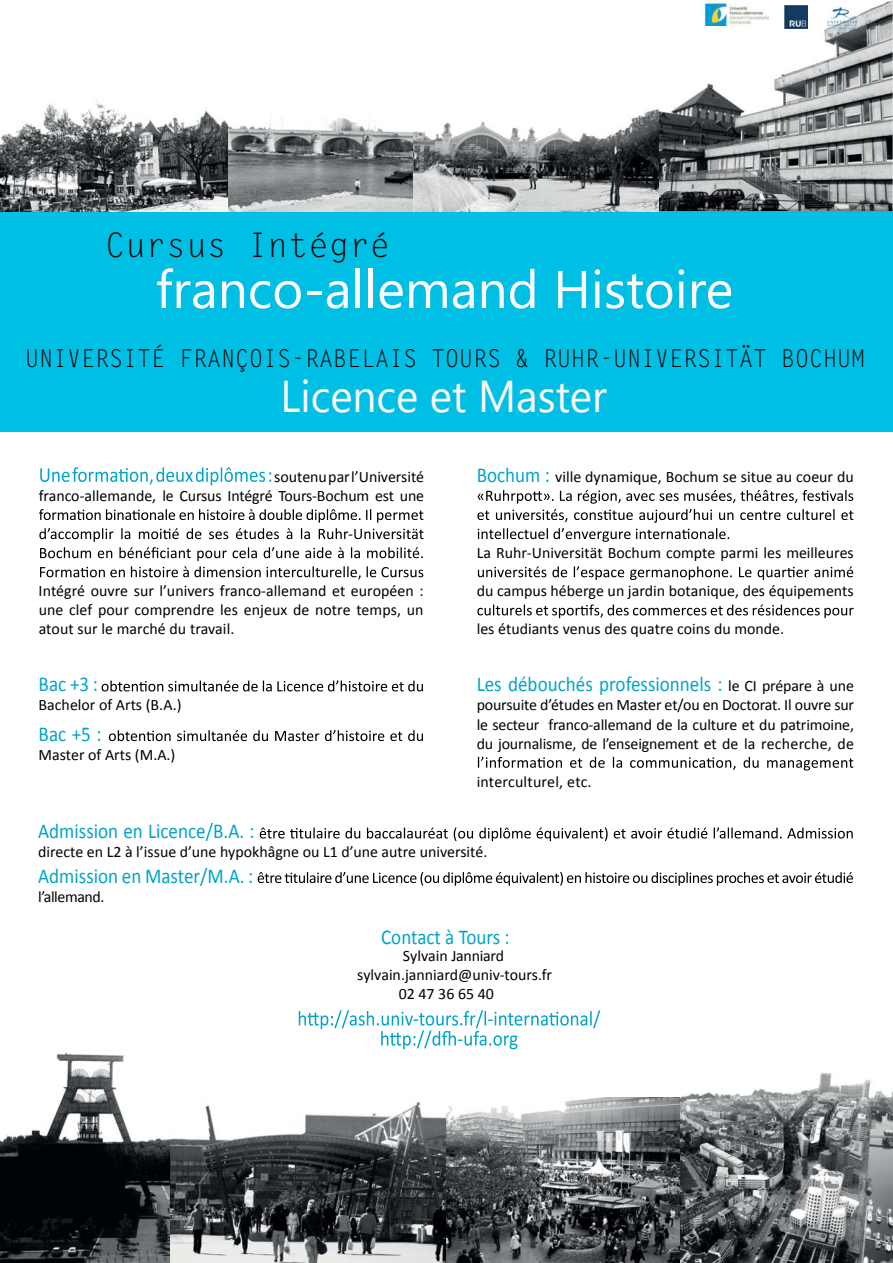
<style>
.page{position:relative;width:893px;height:1263px;background:#fff}
.page>*{position:absolute;margin:0;border:0;box-sizing:border-box;transform-origin:0 0}
.t1{font:52.95px "Segoe UI Symbol";color:#fef8fb}
.t2{font:33.9px "Letter Gothic Std";color:#000001}
.t3{font:24.45px "Letter Gothic Std";color:#000001;scale:.95 1}
.t4{font:21.15px "Calibri";color:#00a4c8;scale:.9 1}
.t5{font:15.9px/19px "Calibri";color:#000;text-align:justify}
.t6{font:15.9px "Calibri";letter-spacing:-.025em;color:#000}
.s1{font-size:21.15px;color:#00a4c8}
.s2{font-size:15.9px;color:#000}
</style>
<div class="page">
<img style="left:658px;top:1px;width:235px;height:210px">
<div style="left:0;top:211px;width:893px;height:221px;background:#00bfe4"></div>
<img style="left:701px;top:4px;width:68px;height:22px">
<img style="left:169px;top:1102px;width:277px;height:160px">
<img style="left:446px;top:1098px;width:234px;height:164px">
<img style="left:0;top:1052px;width:169px;height:210px">
<svg style="left:40px;top:467px;width:231px;height:19px"></svg>
<svg style="left:39px;top:509px;width:384px;height:70px"></svg>
<svg style="left:102px;top:680px;width:321px;height:12px"></svg>
<svg style="left:109px;top:730px;width:314px;height:11px"></svg>
<svg style="left:478px;top:757px;width:375px;height:14px"></svg>
<div style="left:51px;top:930px;width:158px;height:26px;border:1px solid #fffdfe;border-radius:8px"></div>
<svg style="left:260px;top:827px;width:593px;height:14px"></svg>
<svg style="left:258px;top:872px;width:595px;height:14px"></svg>
<img style="left:228px;top:115px;width:185px;height:96px">
<img style="left:413px;top:109px;width:245px;height:102px">
<img style="left:0;top:99px;width:228px;height:112px">
<svg style="left:477px;top:490px;width:376px;height:52px"></svg>
<svg style="left:478px;top:566px;width:375px;height:14px"></svg>
<svg style="left:477px;top:604px;width:377px;height:14px"></svg>
<img style="left:680px;top:1072px;width:213px;height:190px">
<img style="left:827px;top:8px;width:29px;height:20px">
<svg style="left:299px;top:1010px;width:301px;height:39px"></svg>
<img style="left:784px;top:5px;width:23px;height:23px">
<h2 class="t2" style="left:105px;top:225px;width:286px">Cursus Intégré</h2>
<h1 class="t1" style="left:218px;top:251px;width:161px">■□ ●●</h1>
<h1 class="t1" style="left:477px;top:251px;width:199px">■ ★ ▲▼□</h1>
<h3 class="t3" style="left:25px;top:344px;width:885px">UNIVERSITÉ FRANÇOIS-RABELAIS TOURS &amp; RUHR-UNIVERSITÄT BOCHUM</h3>
<p class="t5" style="left:39px;top:468px;width:387px;text-align:right">soutenu par l’Université<br>franco-allemande, le Cursus Intégré Tours-Bochum est une</p>
<p class="t5" style="left:39px;top:583px;width:386px">Intégré ouvre sur l’univers franco-allemand et européen : une clef pour comprendre les enjeux de notre temps, un atout sur le marché du travail.</p>
<h3 class="t4" style="left:39px;top:676px;width:68px">Bac +3 :</h3>
<p class="t5" style="left:39px;top:697px;width:144px">Bachelor of Arts (B.A.)</p>
<h3 class="t4" style="left:39px;top:725px;width:71px">Bac +5 :</h3>
<p class="t5" style="left:39px;top:747px;width:138px">Master of Arts (M.A.)</p>
<p class="t5" style="left:477px;top:468px;width:379px"><span class="s1">Bochum :</span> ville dynamique, Bochum se situe au coeur du</p>
<p class="t5" style="left:477px;top:545px;width:379px">La Ruhr-Universität Bochum compte parmi les meilleures</p>
<p class="t5" style="left:477px;top:583px;width:379px">du campus héberge un jardin botanique, des équipements</p>
<p class="t5" style="left:477px;top:621px;width:309px">les étudiants venus des quatre coins du monde.</p>
<h3 class="t4" style="left:477px;top:676px;width:421px">Les débouchés professionnels : <span class="s2">le CI prépare à une</span></h3>
<p class="t5" style="left:477px;top:697px;width:379px">poursuite d’études en Master et/ou en Doctorat. Il ouvre sur le secteur franco -allemand de la culture et du patrimoine, du journalisme, de l’enseignement et de la recherche, de</p>
<p class="t5" style="left:477px;top:773px;width:116px">interculturel, etc.</p>
<h3 class="t4" style="left:38px;top:823px;width:242px">Admission en Licence/B.A. :</h3>
<p class="t5" style="left:38px;top:844px;width:451px">directe en L2 à l’issue d’une hypokhâgne ou L1 d’une autre université.</p>
<h3 class="t4" style="left:38px;top:867px;width:241px">Admission en Master/M.A. :</h3>
<p class="t6" style="left:38px;top:890px;width:68px">l’allemand.</p>
<h3 class="t4" style="left:381px;top:928px;width:144px">Contact à Tours :</h3>
<p class="t5" style="left:403px;top:947px;width:103px">Sylvain Janniard</p>
<p class="t5" style="left:357px;top:966px;width:196px">sylvain.janniard@univ-tours.fr</p>
<p class="t5" style="left:399px;top:985px;width:97px">02 47 36 65 40</p>
</div>
